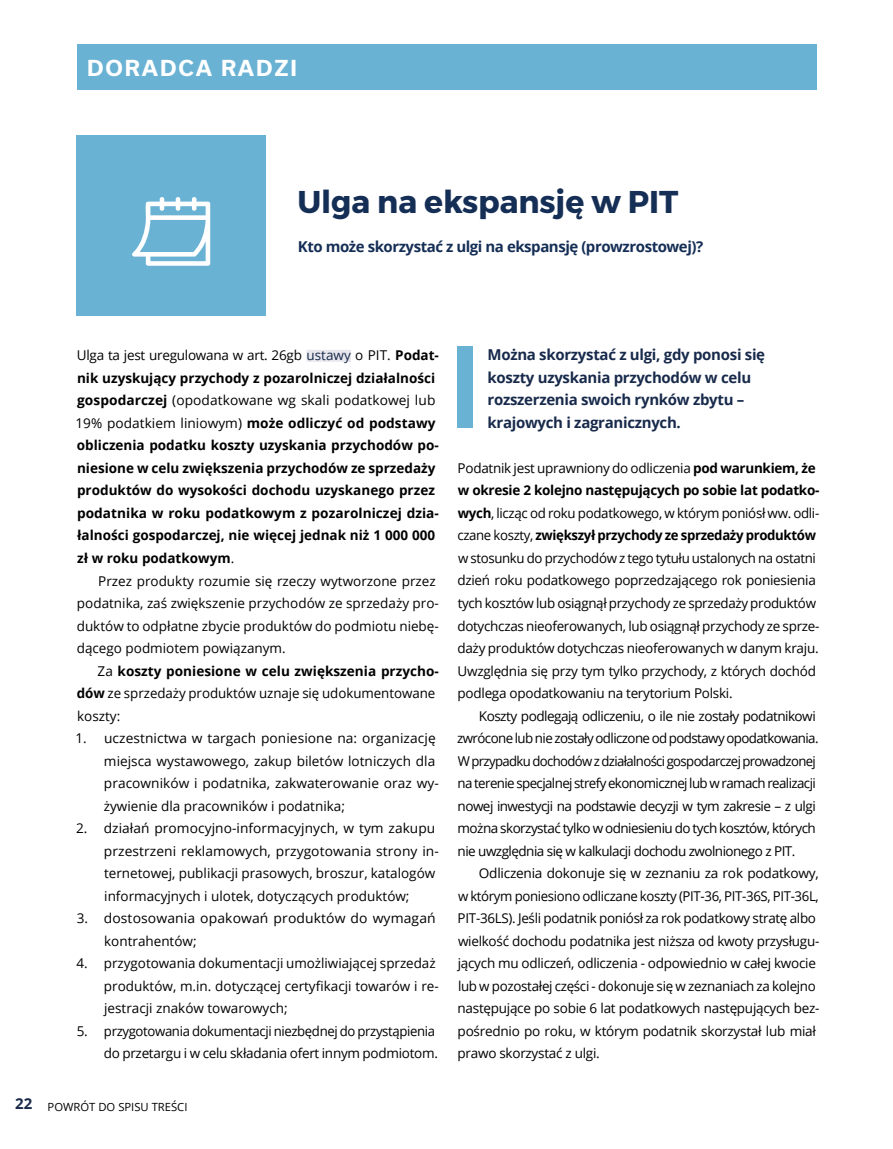
<style>
.page{position:relative;width:893px;height:1149px;background:#fff}
.page>*{position:absolute;margin:0;border:0;box-sizing:border-box;transform-origin:0 0}
.t1{font:31.5px "Trueno Bd";letter-spacing:-.005em;color:#152e55}
.t2{font:700 21px "Usual";letter-spacing:.09em;color:#fff}
.t3{font:700 15px/22.5px "Open Sans";letter-spacing:-.02em;color:#182a4b}
.t4{font:700 15px "Open Sans";letter-spacing:-.03em;color:#152e55}
.t5{font:13.5px/22.5px "Open Sans";letter-spacing:-.02em;color:#000}
.t6{font:13.5px/22.5px "Open Sans";color:#000}
.t7{font:700 13.5px/22.5px "Open Sans";color:#000}
.t8{font:13.5px/22.5px "Open Sans";letter-spacing:-.04em;color:#000}
.t9{font:13.5px/22.5px "Open Sans";letter-spacing:.005em;color:#000}
.t10{font:13.5px/22.5px "Open Sans";letter-spacing:.01em;color:#000}
.t11{font:11.25px "Open Sans";color:#000}
.s1{font-weight:400}
.s2{font-weight:400;color:#182a4b}
.s3{font-weight:700}
</style>
<div class="page">
<div style="left:76px;top:135px;width:190px;height:180px;background:#6ab2d4"></div>
<div style="left:77px;top:45px;width:739px;height:45px;background:#6ab2d4"></div>
<div style="left:307px;top:350px;width:44px;height:12px;background:#e8e7ed"></div>
<svg style="left:132px;top:197px;width:78px;height:69px"></svg>
<div style="left:457px;top:346px;width:15px;height:82px;background:#6ab2d4"></div>
<h2 class="t2" style="left:87px;top:56px;width:211px">DORADCA RADZI</h2>
<h1 class="t1" style="left:298px;top:182px;width:382px">Ulga na ekspansję w PIT</h1>
<p class="t4" style="left:298px;top:236px;width:407px">Kto może skorzystać z ulgi na ekspansję (prowzrostowej)?</p>
<p class="t7" style="left:75px;top:344px;width:365px"><span class="s1">Ulga ta jest uregulowana w art. 26gb</span> <span class="s2">ustawy</span> <span class="s1">o PIT.</span> Podat&shy;nik uzyskujący przychody z pozarolniczej działalności gospodarczej <span class="s1">(opodatkowane wg skali podatkowej lub 19% podatkiem liniowym)</span> może odliczyć od podstawy obliczenia podatku koszty uzyskania przychodów po&shy;niesione w celu zwiększenia przychodów ze sprzedaży produktów do wysokości dochodu uzyskanego przez podatnika w roku podatkowym z pozarolniczej dzia&shy;łalności gospodarczej, nie więcej jednak niż 1 000 000 zł w roku podatkowym<span class="s1">.</span></p>
<p class="t6" style="left:77px;top:569px;width:364px;text-indent:22px">Przez produkty rozumie się rzeczy wytworzone przez podatnika, zaś zwiększenie przychodów ze sprzedaży pro&shy;duktów to odpłatne zbycie produktów do podmiotu niebę&shy;dącego podmiotem powiązanym.</p>
<p class="t5" style="left:77px;top:659px;width:363px;text-indent:21px">Za <span class="s3">koszty poniesione w celu zwiększenia przycho&shy;dów</span> ze sprzedaży produktów uznaje się udokumentowane koszty:</p>
<p class="t9" style="left:104px;top:726px;width:337px;text-indent:-28px">1. uczestnictwa w targach poniesione na: organizację miejsca wystawowego, zakup biletów lotniczych dla pracowników i podatnika, zakwaterowanie oraz wy&shy;żywienie dla pracowników i podatnika;</p>
<p class="t6" style="left:104px;top:816px;width:336px;text-indent:-28px">2. działań promocyjno-informacyjnych, w tym zakupu przestrzeni reklamowych, przygotowania strony in&shy;ternetowej, publikacji prasowych, broszur, katalogów informacyjnych i ulotek, dotyczących produktów;</p>
<p class="t10" style="left:104px;top:906px;width:333px;text-indent:-27px">3. dostosowania opakowań produktów do wymagań kontrahentów;</p>
<p class="t6" style="left:104px;top:951px;width:336px;text-indent:-28px">4. przygotowania dokumentacji umożliwiającej sprzedaż produktów, m.in. dotyczącej certyfikacji towarów i re&shy;jestracji znaków towarowych;</p>
<p class="t5" style="left:77px;top:1019px;width:363px;text-align:right">5. przygotowania dokumentacji niezbędnej do przystąpienia do przetargu i w celu składania ofert innym podmiotom.</p>
<p class="t11" style="left:15px;top:1099px;width:174px"><sup>22</sup> POWRÓT DO SPISU TREŚCI</p>
<p class="t3" style="left:487px;top:343px;width:279px">Można skorzystać z ulgi, gdy ponosi się koszty uzyskania przychodów w celu rozszerzenia swoich rynków zbytu – krajowych i zagranicznych.</p>
<p class="t5" style="left:457px;top:456px;width:364px">Podatnik jest uprawniony do odliczenia <span class="s3">pod warunkiem, że w okresie 2 kolejno następujących po sobie lat podatko&shy;wych</span>, licząc od roku podatkowego, w którym poniósł ww. odli&shy;czane koszty, <span class="s3">zwiększył przychody ze sprzedaży produktów </span>w stosunku do przychodów z tego tytułu ustalonych na ostatni dzień roku podatkowego poprzedzającego rok poniesienia tych kosztów lub osiągnął przychody ze sprzedaży produktów dotychczas nieoferowanych, lub osiągnął przychody ze sprze&shy;daży produktów dotychczas nieoferowanych w danym kraju.<br>Uwzględnia się przy tym tylko przychody, z których dochód podlega opodatkowaniu na terytorium Polski.</p>
<p class="t8" style="left:457px;top:704px;width:363px;text-indent:22px">Koszty podlegają odliczeniu, o ile nie zostały podatnikowi zwrócone lub nie zostały odliczone od podstawy opodatkowania.<br>W przypadku dochodów z działalności gospodarczej prowadzonej na terenie specjalnej strefy ekonomicznej lub w ramach realizacji nowej inwestycji na podstawie decyzji w tym zakresie – z ulgi można skorzystać tylko w odniesieniu do tych kosztów, których nie uwzględnia się w kalkulacji dochodu zwolnionego z PIT.</p>
<p class="t5" style="left:458px;top:861px;width:363px;text-indent:21px">Odliczenia dokonuje się w zeznaniu za rok podatkowy, w którym poniesiono odliczane koszty (PIT-36, PIT-36S, PIT-36L, PIT-36LS). Jeśli podatnik poniósł za rok podatkowy stratę albo wielkość dochodu podatnika jest niższa od kwoty przysługu&shy;jących mu odliczeń, odliczenia - odpowiednio w całej kwocie lub w pozostałej części - dokonuje się w zeznaniach za kolejno następujące po sobie 6 lat podatkowych następujących bez&shy;pośrednio po roku, w którym podatnik skorzystał lub miał prawo skorzystać z ulgi.</p>
</div>
